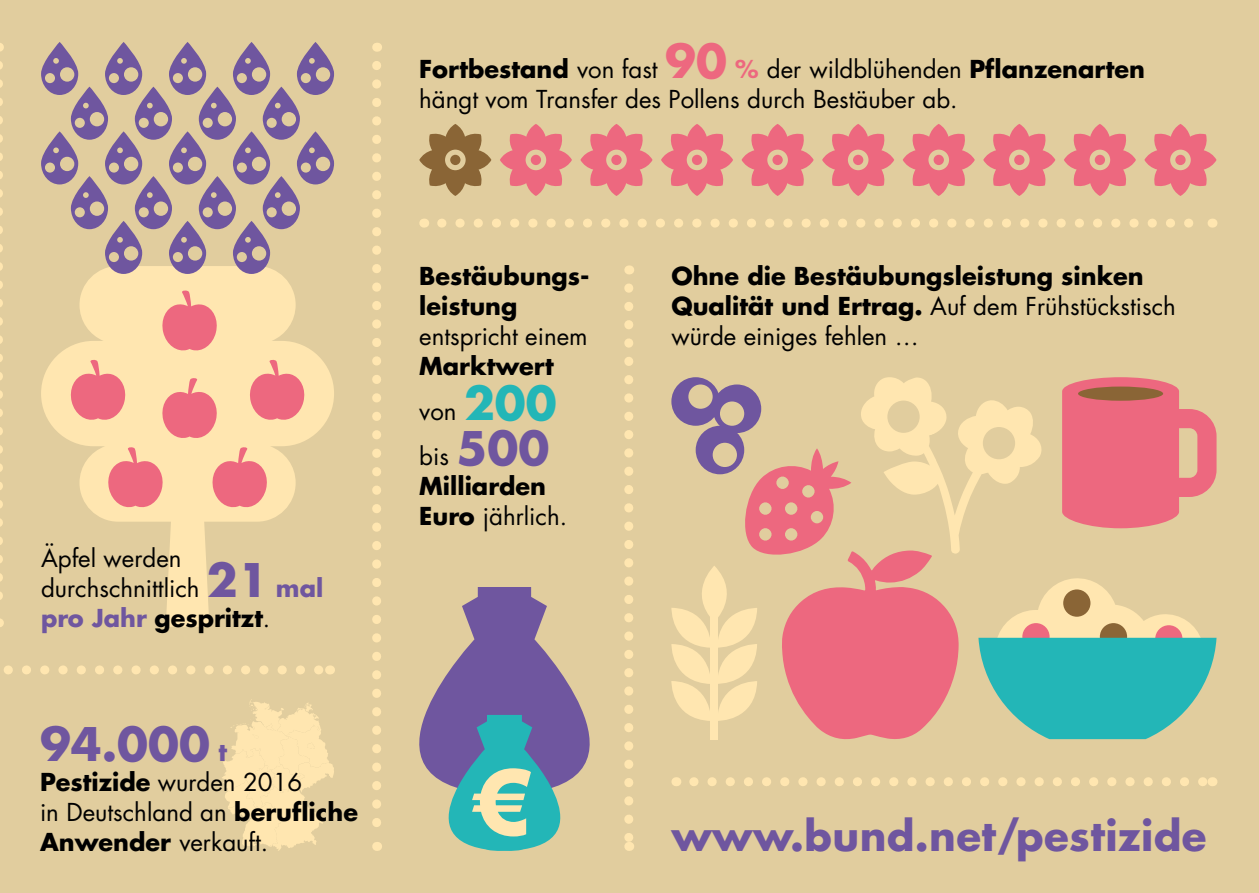
<style>
.page{position:relative;width:1259px;height:893px;background:#e1cd9e}
.page>*{position:absolute;margin:0;border:0;box-sizing:border-box;transform-origin:0 0}
.t1{font:700 45px "Futura";color:#6f569f}
.t2{font:700 40.5px "Futura";letter-spacing:.01em;color:#6f569f}
.t3{font:24px/30px "Futura";color:#000}
.t4{font:700 24px/30px "Futura";color:#000}
.s1{font-weight:700;font-size:45px;color:#6f569f}
.s2{font-weight:700;color:#6f569f}
.s3{font-weight:700}
.s4{font-size:24px}
.s5{font-weight:700;font-size:45px;color:#ed687f}
.s6{font-weight:700;color:#ed687f}
.s7{font-weight:400}
.s8{font-size:45px;color:#23b6b7}
.s9{font-size:45px;color:#6f569f}
</style>
<div class="page">
<svg style="left:4px;top:665px;width:316px;height:9px"></svg>
<svg style="left:0;top:65px;width:3px;height:562px"></svg>
<svg style="left:372px;top:65px;width:9px;height:786px"></svg>
<svg style="left:694px;top:777px;width:509px;height:9px"></svg>
<svg style="left:442px;top:219px;width:751px;height:9px"></svg>
<svg style="left:624px;top:288px;width:9px;height:563px"></svg>
<svg style="left:419px;top:124px;width:72px;height:72px"></svg>
<svg style="left:661px;top:124px;width:72px;height:72px"></svg>
<svg style="left:903px;top:124px;width:72px;height:72px"></svg>
<svg style="left:500px;top:124px;width:72px;height:72px"></svg>
<svg style="left:741px;top:124px;width:72px;height:72px"></svg>
<svg style="left:983px;top:124px;width:72px;height:72px"></svg>
<svg style="left:580px;top:124px;width:72px;height:72px"></svg>
<svg style="left:822px;top:124px;width:72px;height:72px"></svg>
<svg style="left:1064px;top:124px;width:72px;height:72px"></svg>
<svg style="left:1144px;top:124px;width:72px;height:72px"></svg>
<svg style="left:222px;top:699px;width:112px;height:152px"></svg>
<svg style="left:41px;top:274px;width:293px;height:353px"></svg>
<svg style="left:69px;top:359px;width:58px;height:63px;background:#f49b92"></svg>
<svg style="left:106px;top:446px;width:59px;height:63px;background:#f49c93"></svg>
<svg style="left:160px;top:290px;width:59px;height:63px;background:#f49c93"></svg>
<svg style="left:160px;top:377px;width:59px;height:63px;background:#f49c93"></svg>
<svg style="left:248px;top:359px;width:58px;height:63px;background:#f49b92"></svg>
<svg style="left:210px;top:446px;width:59px;height:63px;background:#f49c93"></svg>
<svg style="left:372px;top:587px;width:261px;height:208px"></svg>
<svg style="left:403px;top:715px;width:203px;height:136px"></svg>
<svg style="left:41px;top:42px;width:293px;height:232px"></svg>
<div style="left:316px;top:157px;width:14px;height:14px;background:#e1cd9e;border-radius:50%"></div>
<svg style="left:671px;top:377px;width:545px;height:363px"></svg>
<p class="t3" style="left:41px;top:543px;width:284px">Äpfel werden durchschnittlich <span class="s1">21</span> <span class="s2">mal pro Jahr</span> <span class="s3">gespritzt</span>.</p>
<h1 class="t1" style="left:40px;top:713px;width:188px">94.000 <span class="s4">t</span></h1>
<p class="t3" style="left:40px;top:767px;width:319px"><span class="s3">Pestizide</span> wurden 2016<br>in Deutschland an <span class="s3">berufliche<br>Anwender</span> verkauft.</p>
<p class="t3" style="left:419px;top:54px;width:727px"><span class="s3">Fortbestand</span> von fast <span class="s5">90</span> <span class="s6">%</span> der wildblühenden <span class="s3">Pflanzenarten </span>hängt vom Transfer des Pollens durch Bestäuber ab.</p>
<p class="t4" style="left:419px;top:260px;width:172px">Bestäubungs&shy;leistung</p>
<p class="t3" style="left:419px;top:321px;width:170px">entspricht einem</p>
<p class="t4" style="left:419px;top:343px;width:139px;line-height:45px;text-align:justify">Marktwert <span class="s7">von</span> <span class="s8">200 </span><span class="s7">bis</span> <span class="s9">500</span></p>
<p class="t4" style="left:419px;top:470px;width:149px">Milliarden<br>Euro <span class="s7">jährlich.</span></p>
<p class="t4" style="left:671px;top:260px;width:506px">Ohne die Bestäubungsleistung sinken<br>Qualität und Ertrag. <span class="s7">Auf dem Frühstückstisch würde einiges fehlen …</span></p>
<h2 class="t2" style="left:671px;top:808px;width:537px">www.bund.net/pestizide</h2>
</div>
